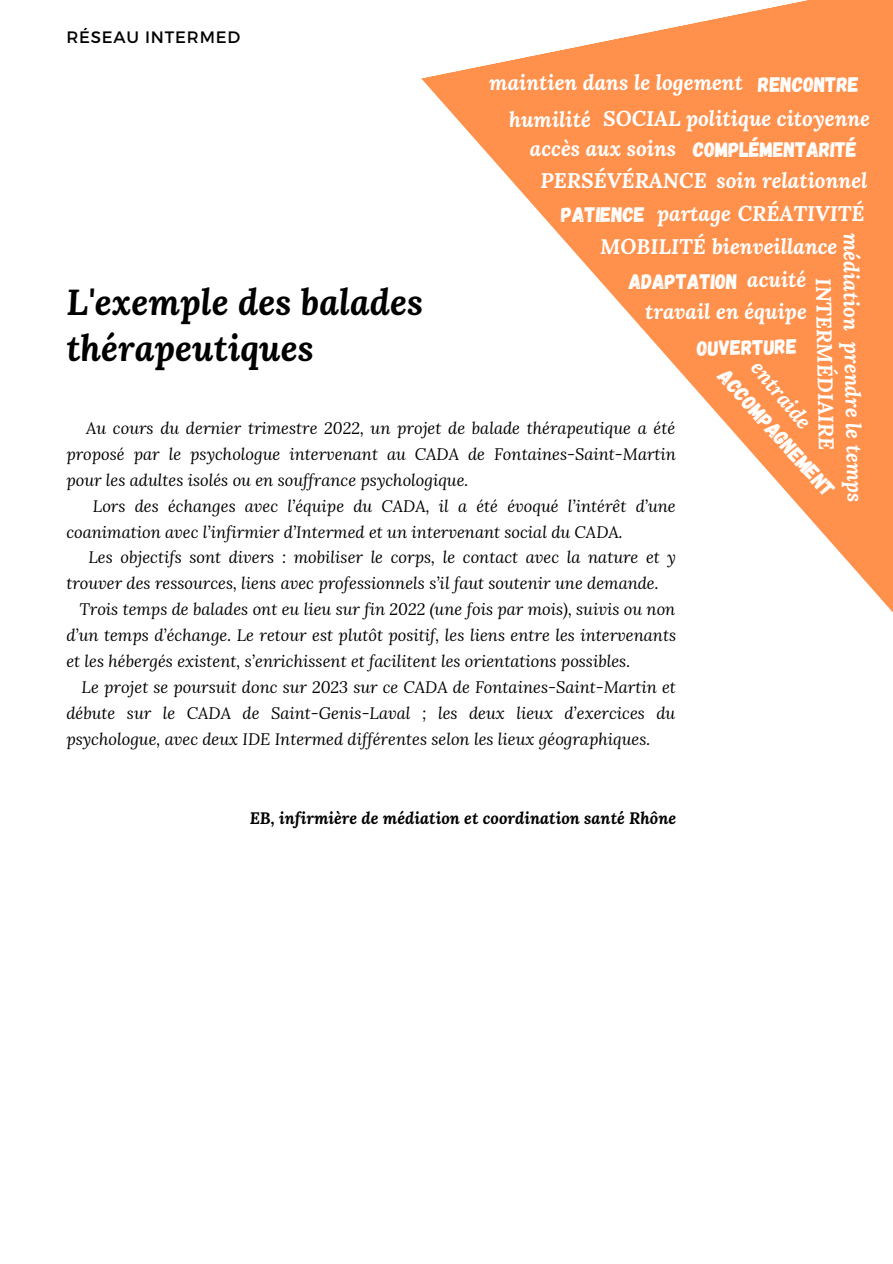
<style>
.page{position:relative;width:893px;height:1264px;background:#fff}
.page>*{position:absolute;margin:0;border:0;box-sizing:border-box;transform-origin:0 0}
.t1{font:italic 700 36px/46px "Lora";color:#000}
.t2{font:italic 700 21px "Lora";color:#fff}
.t3{font:21px "Gagalin";color:#fff}
.t4{font:italic 16.5px/25.8px "Lora";color:#000;text-align:justify}
.t5{font:italic 700 16.5px "Lora";color:#000}
.t6{font:16.5px "Montserrat";letter-spacing:.05em;color:#000}
</style>
<div class="page">
<svg style="left:421px;top:0;width:471px;height:612px;fill:#ff914d"></svg>
<p class="t6" style="left:66px;top:27px;width:175px">RÉSEAU INTERMED</p>
<p class="t2" style="left:489px;top:69px;width:255px">maintien dans le logement</p>
<p class="t3" style="left:758px;top:70px;width:102px">RENCONTRE</p>
<p class="t2" style="left:603px;top:105px;width:268px">SOCIAL politique citoyenne</p>
<p class="t2" style="left:530px;top:134px;width:148px">accès aux soins</p>
<p class="t2" style="left:509px;top:105px;width:83px">humilité</p>
<p class="t3" style="left:693px;top:136px;width:165px">COMPLÉMENTARITÉ</p>
<p class="t2" style="left:540px;top:167px;width:168px">PERSÉVÉRANCE</p>
<p class="t2" style="left:716px;top:167px;width:153px">soin relationnel</p>
<p class="t2" style="left:657px;top:199px;width:209px">partage CRÉATIVITÉ</p>
<p class="t3" style="left:561px;top:201px;width:85px">PATIENCE</p>
<p class="t2" style="left:865px;top:233px;width:99px;rotate:90deg">médiation</p>
<p class="t2" style="left:600px;top:232px;width:239px">MOBILITÉ bienveillance</p>
<p class="t3" style="left:628px;top:267px;width:110px">ADAPTATION</p>
<p class="t2" style="left:747px;top:266px;width:61px">acuité</p>
<p class="t2" style="left:837px;top:278px;width:173px;rotate:89deg">INTERMÉDIAIRE</p>
<p class="t1" style="left:66px;top:278px;width:358px">L'exemple des balades thérapeutiques</p>
<p class="t2" style="left:645px;top:297px;width:163px">travail en équipe</p>
<p class="t3" style="left:696px;top:334px;width:101px;rotate:-1deg">OUVERTURE</p>
<p class="t3" style="left:732px;top:363px;width:164px;rotate:48deg">ACCOMPAGNEMENT</p>
<p class="t2" style="left:866px;top:341px;width:162px;rotate:89deg">prendre le temps</p>
<p class="t2" style="left:766px;top:354px;width:82px;rotate:50deg">entraide</p>
<p class="t4" style="left:66px;top:415px;width:611px;text-indent:20px">Au cours du dernier trimestre 2022, un projet de balade thérapeutique a été proposé par le psychologue intervenant au CADA de Fontaines-Saint-Martin pour les adultes isolés ou en souffrance psychologique.</p>
<p class="t4" style="left:66px;top:492px;width:611px;text-indent:26px">Lors des échanges avec l’équipe du CADA, il a été évoqué l’intérêt d’une coanimation avec l’infirmier d’Intermed et un intervenant social du CADA.</p>
<p class="t4" style="left:66px;top:544px;width:611px;text-indent:22px">Les objectifs sont divers : mobiliser le corps, le contact avec la nature et y trouver des ressources, liens avec professionnels s’il faut soutenir une demande.</p>
<p class="t4" style="left:66px;top:596px;width:611px;text-indent:13px">Trois temps de balades ont eu lieu sur fin 2022 (une fois par mois), suivis ou non d’un temps d’échange. Le retour est plutôt positif, les liens entre les intervenants et les hébergés existent, s’enrichissent et facilitent les orientations possibles.</p>
<p class="t4" style="left:66px;top:673px;width:611px;text-indent:15px">Le projet se poursuit donc sur 2023 sur ce CADA de Fontaines-Saint-Martin et débute sur le CADA de Saint-Genis-Laval ; les deux lieux d’exercices du psychologue, avec deux IDE Intermed différentes selon les lieux géographiques.</p>
<p class="t5" style="left:250px;top:807px;width:428px">EB, infirmière de médiation et coordination santé Rhône</p>
</div>
